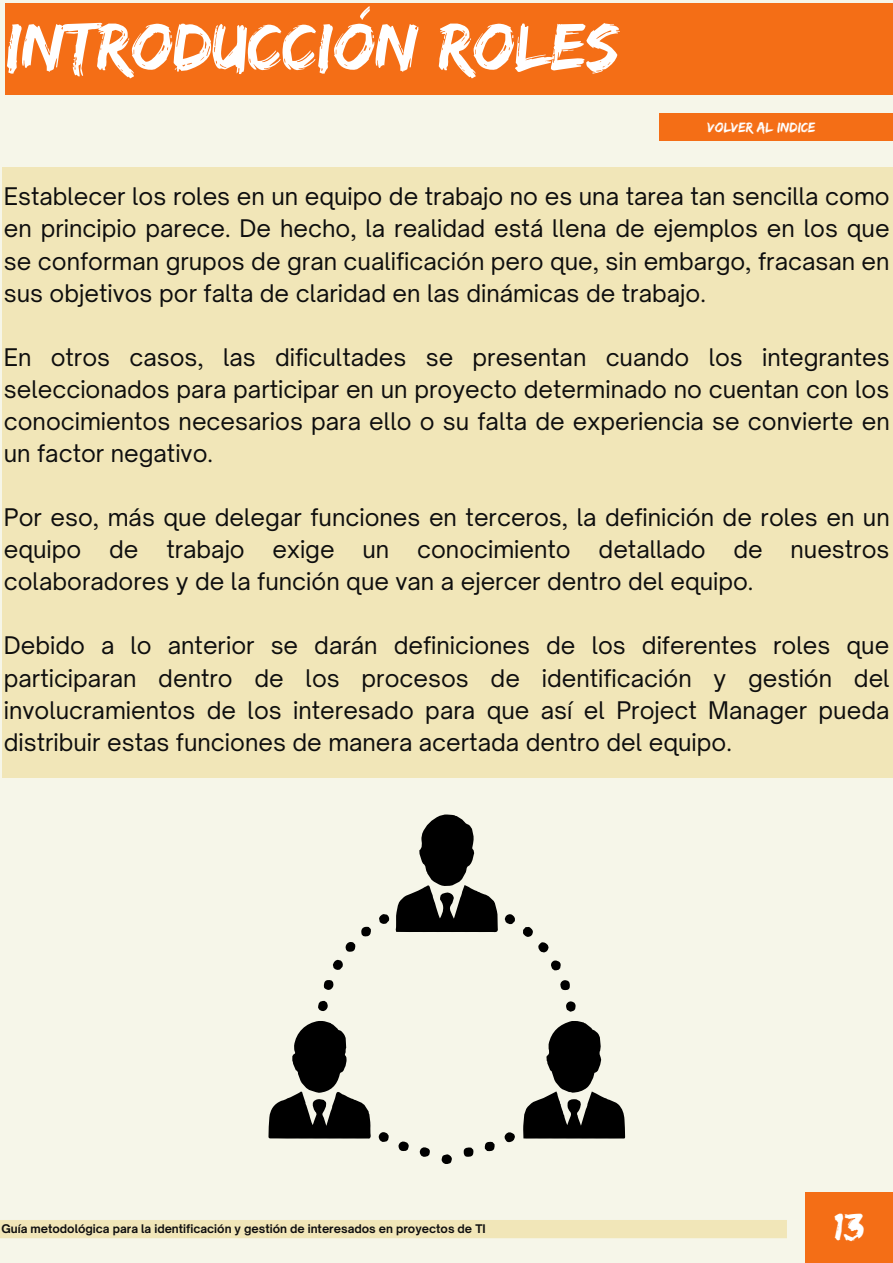
<style>
.page{position:relative;width:893px;height:1263px;background:#f6f6e9}
.page>*{position:absolute;margin:0;border:0;box-sizing:border-box;transform-origin:0 0}
.t1{font:69.38px "Edo";color:#fff}
.t2{font:40.12px "Edo";color:#fff}
.t3{font:23.25px/32.1px "Open Sauce One";color:#0e0e0e;text-align:justify}
.t4{font:14.48px "Edo";color:#fff}
.t5{font:700 11.4px "Open Sauce One";color:#0e0e0e}
</style>
<div class="page">
<div style="left:2px;top:167px;width:891px;height:610px;background:#f1e6b8"></div>
<div style="left:5px;top:3px;width:888px;height:91px;background:#f46e16"></div>
<div style="left:0;top:1220px;width:787px;height:18px;background:#f1e6b8"></div>
<div style="left:805px;top:1192px;width:88px;height:71px;background:#f46e16"></div>
<div style="left:659px;top:113px;width:234px;height:28px;background:#f46e16"></div>
<svg style="left:523px;top:1021px;width:102px;height:117px"></svg>
<svg style="left:396px;top:814px;width:102px;height:118px"></svg>
<svg style="left:268px;top:1021px;width:103px;height:118px"></svg>
<svg style="left:318px;top:1001px;width:10px;height:11px"></svg>
<svg style="left:551px;top:960px;width:10px;height:10px"></svg>
<svg style="left:398px;top:1141px;width:11px;height:10px"></svg>
<svg style="left:504px;top:1132px;width:11px;height:10px"></svg>
<svg style="left:505px;top:914px;width:10px;height:11px"></svg>
<svg style="left:441px;top:1154px;width:11px;height:10px"></svg>
<svg style="left:323px;top:980px;width:11px;height:10px"></svg>
<svg style="left:523px;top:927px;width:25px;height:25px"></svg>
<svg style="left:345px;top:926px;width:26px;height:26px"></svg>
<svg style="left:560px;top:980px;width:10px;height:11px"></svg>
<svg style="left:379px;top:914px;width:10px;height:10px"></svg>
<svg style="left:566px;top:1001px;width:9px;height:11px"></svg>
<svg style="left:419px;top:1147px;width:11px;height:10px"></svg>
<svg style="left:333px;top:960px;width:10px;height:10px"></svg>
<svg style="left:484px;top:1141px;width:11px;height:11px"></svg>
<svg style="left:463px;top:1147px;width:11px;height:10px"></svg>
<svg style="left:378px;top:1132px;width:11px;height:10px"></svg>
<h1 class="t1" style="left:5px;top:6px;width:615px">INTRODUCCIÓN ROLES</h1>
<p class="t4" style="left:707px;top:119px;width:109px">VOLVER AL INDICE</p>
<p class="t3" style="left:4px;top:180px;width:887px">Establecer los roles en un equipo de trabajo no es una tarea tan sencilla como en principio parece. De hecho, la realidad está llena de ejemplos en los que se conforman grupos de gran cualificación pero que, sin embargo, fracasan en sus objetivos por falta de claridad en las dinámicas de trabajo.</p>
<p class="t3" style="left:4px;top:341px;width:887px">En otros casos, las dificultades se presentan cuando los integrantes seleccionados para participar en un proyecto determinado no cuentan con los conocimientos necesarios para ello o su falta de experiencia se convierte en un factor negativo.</p>
<p class="t3" style="left:4px;top:501px;width:887px">Por eso, más que delegar funciones en terceros, la definición de roles en un equipo de trabajo exige un conocimiento detallado de nuestros colaboradores y de la función que van a ejercer dentro del equipo.</p>
<p class="t3" style="left:4px;top:629px;width:887px">Debido a lo anterior se darán definiciones de los diferentes roles que participaran dentro de los procesos de identificación y gestión del involucramientos de los interesado para que así el Project Manager pueda distribuir estas funciones de manera acertada dentro del equipo.</p>
<p class="t5" style="left:1px;top:1222px;width:486px">Guía metodológica para la identificación y gestión de interesados en proyectos de TI</p>
<h2 class="t2" style="left:834px;top:1202px;width:32px">13</h2>
</div>
